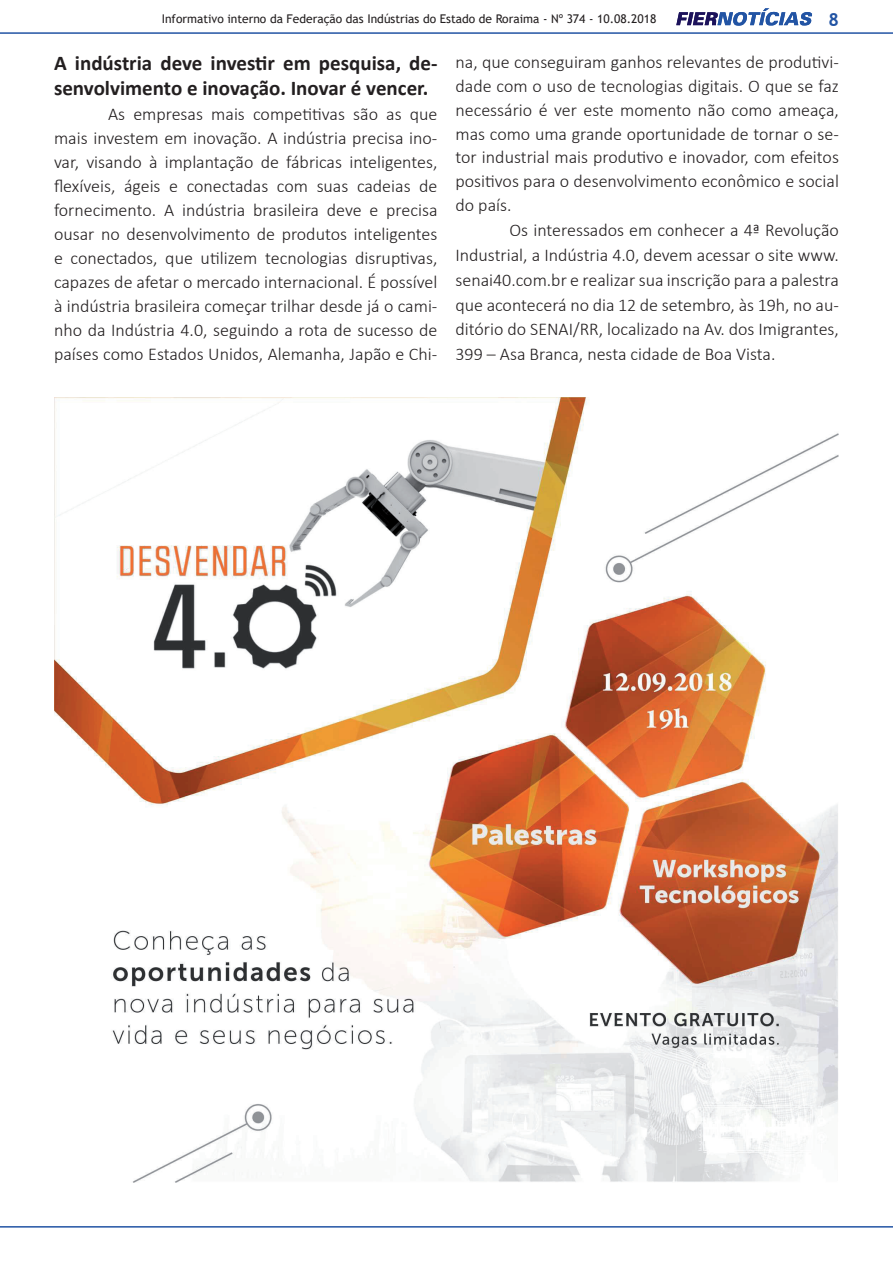
<style>
.page{position:relative;width:893px;height:1263px;background:#fff}
.page>*{position:absolute;margin:0;border:0;box-sizing:border-box;transform-origin:0 0}
.t1{font:700 21px/25.2px "Calibri";color:#231f20}
.t2{font:300 18px/24px "Calibri";color:#231f20;text-align:justify}
.t3{font:700 18px "Trebuchet MS";color:#2254a4}
.t4{font:12px "Trebuchet MS";color:#231f20}
</style>
<div class="page">
<svg style="left:676px;top:8px;width:136px;height:18px"></svg>
<hr style="left:0;top:32px;width:893px;height:2px;background:#2254a4">
<hr style="left:0;top:1226px;width:893px;height:1px;background:#2254a4">
<img style="left:54px;top:397px;width:785px;height:785px">
<p class="t4" style="left:162px;top:11px;width:496px">Informativo interno da Federação das Indústrias do Estado de Roraima - Nº 374 - 10.08.2018</p>
<p class="t3" style="left:828px;top:8px;width:12px">8</p>
<p class="t1" style="left:54px;top:49px;width:385px">A indústria deve investir em pesquisa, de&shy;senvolvimento e inovação. Inovar é vencer.</p>
<p class="t2" style="left:54px;top:102px;width:385px;text-indent:54px">As empresas mais competitivas são as que mais investem em inovação. A indústria precisa ino&shy;var, visando à implantação de fábricas inteligentes, flexíveis, ágeis e conectadas com suas cadeias de fornecimento. A indústria brasileira deve e precisa ousar no desenvolvimento de produtos inteligentes e conectados, que utilizem tecnologias disruptivas, capazes de afetar o mercado internacional. É possível à indústria brasileira começar trilhar desde já o cami&shy;nho da Indústria 4.0, seguindo a rota de sucesso de países como Estados Unidos, Alemanha, Japão e Chi-</p>
<p class="t2" style="left:455px;top:49px;width:385px">na, que conseguiram ganhos relevantes de produtivi&shy;dade com o uso de tecnologias digitais. O que se faz necessário é ver este momento não como ameaça, mas como uma grande oportunidade de tornar o se&shy;tor industrial mais produtivo e inovador, com efeitos positivos para o desenvolvimento econômico e social do país.</p>
<p class="t2" style="left:455px;top:218px;width:385px;line-height:24.8px;text-indent:54px">Os interessados em conhecer a 4ª Revolução Industrial, a Indústria 4.0, devem acessar o site www. senai40.com.br e realizar sua inscrição para a palestra que acontecerá no dia 12 de setembro, às 19h, no au&shy;ditório do SENAI/RR, localizado na Av. dos Imigrantes, 399 – Asa Branca, nesta cidade de Boa Vista.</p>
</div>
